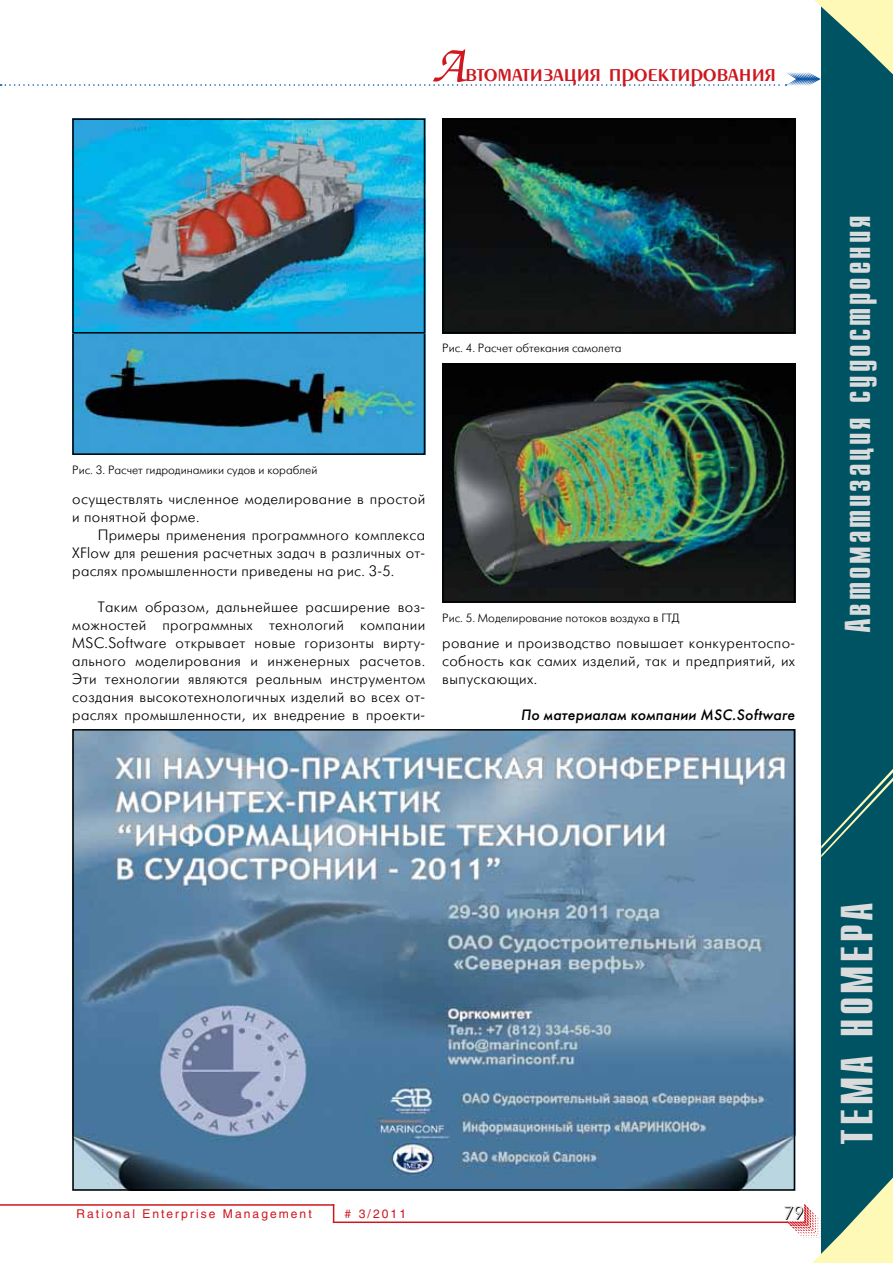
<style>
.page{position:relative;width:893px;height:1263px;background:#fff}
.page>*{position:absolute;margin:0;border:0;box-sizing:border-box;transform-origin:0 0}
.t1{font:700 45px "Compact C";letter-spacing:.08em;color:#dadbdc}
.t2{font:700 36px "Compact C";letter-spacing:.08em;color:#dadbdc}
.t3{font:27px "Penta Demi";color:#ce171e}
.t4{font:18px "Futuris Shadow C";color:#000}
.t5{font:15px/18px "Futuris Light C";letter-spacing:.025em;color:#000;text-align:justify}
.t6{font:italic 15px "Futuris C";letter-spacing:.02em;color:#000}
.t7{font:12px "Futuris Light C";color:#000}
.t8{font:12px "Helios";letter-spacing:.17em;color:#ce171e}
.s1{font-family:"Zapf Chancery C";font-size:54px}
</style>
<div class="page">
<hr style="left:0;top:1204px;width:334px;height:2px;background:#ce171e">
<svg style="left:333px;top:1206px;width:1px;height:15px"></svg>
<hr style="left:333px;top:1221px;width:455px;height:2px;background:#ce171e">
<div style="left:821px;top:0;width:72px;height:1263px;background:#005362"></div>
<svg style="left:821px;top:769px;width:72px;height:88px"></svg>
<svg style="left:0;top:0;width:893px;height:86px"></svg>
<svg style="left:787px;top:1177px;width:106px;height:86px"></svg>
<img style="left:75px;top:121px;width:347px;height:331px">
<div style="left:72px;top:332px;width:353px;height:123px;border:2px solid #000"></div>
<img style="left:445px;top:366px;width:347px;height:234px">
<div style="left:442px;top:363px;width:353px;height:240px;border:2px solid #000"></div>
<div style="left:72px;top:118px;width:353px;height:215px;border:2px solid #000"></div>
<img style="left:445px;top:122px;width:347px;height:208px">
<div style="left:442px;top:119px;width:353px;height:214px;border:2px solid #000"></div>
<img style="left:75px;top:732px;width:717px;height:456px">
<div style="left:72px;top:729px;width:723px;height:462px;border:2px solid #000"></div>
<h3 class="t3" style="left:432px;top:59px;width:346px"><span class="s1">А</span>втоматизация проектирования</h3>
<p class="t7" style="left:442px;top:342px;width:181px">Рис. 4. Расчет обтекания самолета</p>
<p class="t7" style="left:72px;top:463px;width:247px">Рис. 3. Расчет гидродинамики судов и кораблей</p>
<p class="t5" style="left:72px;top:490px;width:354px">осуществлять численное моделирование в простой и понятной форме.</p>
<p class="t5" style="left:72px;top:526px;width:354px;text-indent:26px">Примеры применения программного комплекса XFlow для решения расчетных задач в различных от&shy;раслях промышленности приведены на рис. 3-5.</p>
<p class="t5" style="left:72px;top:598px;width:354px;text-indent:26px">Таким образом, дальнейшее расширение воз&shy;можностей программных технологий компании MSC.Software открывает новые горизонты вирту&shy;ального моделирования и инженерных расчетов.<br>Эти технологии являются реальным инструментом создания высокотехнологичных изделий во всех от&shy;раслях промышленности, их внедрение в проекти-</p>
<p class="t7" style="left:442px;top:611px;width:239px">Рис. 5. Моделирование потоков воздуха в ГТД</p>
<p class="t5" style="left:442px;top:634px;width:354px">рование и производство повышает конкурентоспо&shy;собность как самих изделий, так и предприятий, их выпускающих.</p>
<p class="t6" style="left:521px;top:706px;width:276px">По материалам компании MSC.Software</p>
<h2 class="t2" style="left:840px;top:633px;width:419px;rotate:-90deg">Автоматизация судостроения</h2>
<p class="t8" style="left:77px;top:1207px;width:237px">Rational Enterprise Management</p>
<p class="t4" style="left:784px;top:1204px;width:21px">79</p>
<p class="t8" style="left:345px;top:1207px;width:63px"># 3/2011</p>
<h1 class="t1" style="left:835px;top:1144px;width:244px;rotate:-90deg">ТЕМА НОМЕРА</h1>
</div>
